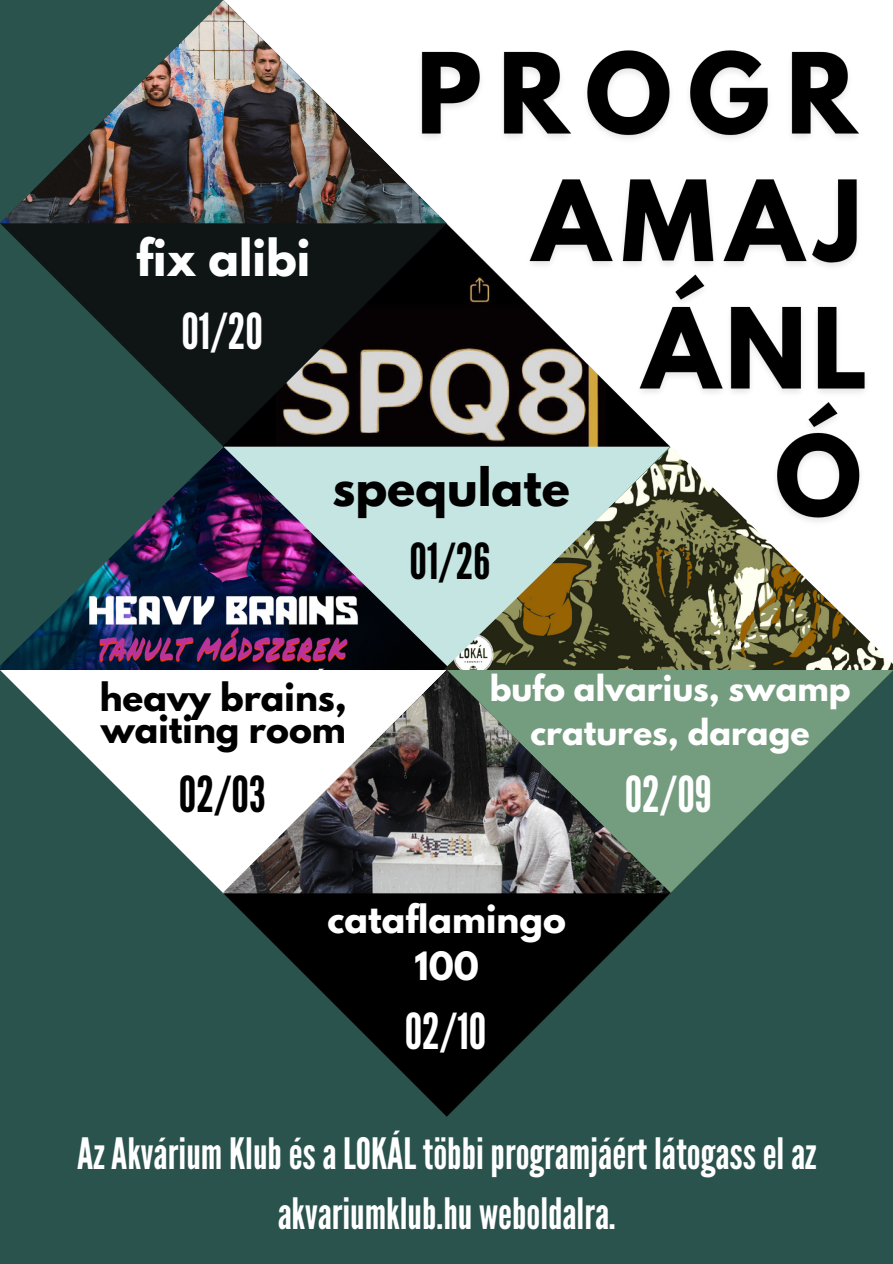
<style>
.page{position:relative;width:893px;height:1264px;background:#fff}
.page>*{position:absolute;margin:0;border:0;box-sizing:border-box;transform-origin:0 0}
.t1{font:49.5px "League Gothic";color:#fff}
.t2{font:49.5px "League Gothic";color:#000}
.t3{font:700 46.5px "League Spartan";color:#000}
.t4{font:700 45px "League Spartan";color:#fff}
.t5{font:43.2px/59.7px "League Gothic";color:#fff;text-align:center}
.t6{font:700 34.5px "League Spartan";color:#000}
.t7{font:700 34.5px/47.2px "League Spartan";color:#fff;text-align:center}
.t8{font:700 31.8px/43.5px "League Spartan";color:#fff;text-align:center}
</style>
<div class="page">
<div style="left:0;top:0;width:892px;height:1263px;background:#2a534d"></div>
<svg style="left:0;top:223px;width:198px;height:198px"></svg>
<svg style="left:0;top:670px;width:222px;height:222px"></svg>
<svg style="left:671px;top:670px;width:221px;height:222px;fill:#749c7e"></svg>
<svg style="left:223px;top:893px;width:447px;height:223px"></svg>
<svg style="left:198px;top:0;width:694px;height:446px;background:#d6d8d8"></svg>
<img style="left:0;top:446px;width:443px;height:224px">
<img style="left:222px;top:223px;width:189px;height:223px">
<img style="left:222px;top:670px;width:449px;height:223px">
<img style="left:411px;top:44px;width:464px;height:506px">
<img style="left:0;top:0;width:446px;height:223px">
<img style="left:443px;top:446px;width:449px;height:224px">
<p class="t4" style="left:136px;top:236px;width:176px">fix alibi</p>
<h2 class="t1" style="left:181px;top:302px;width:83px">01/20</h2>
<p class="t3" style="left:332px;top:464px;width:239px">spequlate</p>
<h3 class="t2" style="left:409px;top:533px;width:83px">01/26</h3>
<h3 class="t6" style="left:100px;top:679px;width:249px">heavy brains,</h3>
<p class="t6" style="left:101px;top:712px;width:246px">waiting room</p>
<p class="t2" style="left:179px;top:765px;width:88px">02/03</p>
<p class="t8" style="left:489px;top:671px;width:362px">bufo alvarius, swamp cratures, darage</p>
<h3 class="t1" style="left:624px;top:765px;width:89px">02/09</h3>
<p class="t7" style="left:327px;top:899px;width:240px">cataflamingo<br>100</p>
<h3 class="t1" style="left:405px;top:1002px;width:83px">02/10</h3>
<h4 class="t5" style="left:77px;top:1124px;width:740px">AzAkvárium KlubésaLOKÁL többiprogramjáért látogasselaz akvariumklub.hu weboldalra.</h4>
</div>
